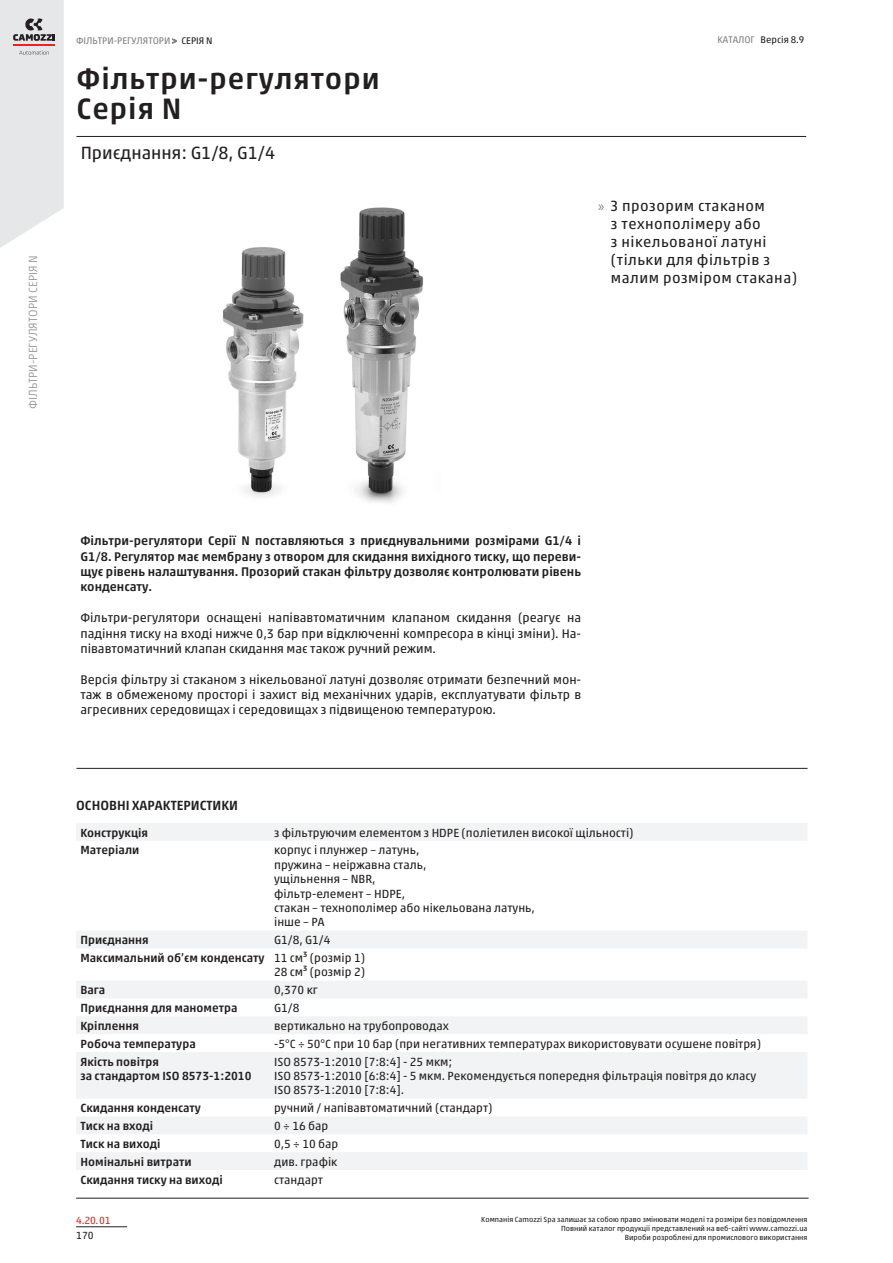
<style>
.page{position:relative;width:893px;height:1263px;background:#fff}
.page>*{position:absolute;margin:0;border:0;box-sizing:border-box;transform-origin:0 0}
.overtureTitle_value{font:500 30px/30px "Akko W1 G";letter-spacing:.03em;color:#231f20}
.overtureSubtitle_val{font:18px "Akko W1 G";color:#231f20}
.t1{font:15px/18px "Akko W1 G";letter-spacing:.03em;color:#231f20}
.sectionTitle_value{font:500 13.5px "Akko W1 G";color:#231f20}
.normal_value{font:12.75px/15.3px "Akko W1 G";color:#231f20;text-align:justify}
.normalBold_value{font:500 12.75px/15.3px "Akko W1 G";color:#231f20;text-align:justify}
.properties_value{font:12px/14.4px "Akko W1 G";color:#231f20}
.properties_name{font:500 12px "Akko W1 G";color:#231f20}
.t2{font:300 12px "Akko W1 G";color:#939598}
.t3{font:10.5px "Akko W1 G";color:#e72621}
.t4{font:10.5px "Akko W1 G";color:#231f20}
.t5{font:9.75px "Akko W1 G";color:#808285}
.t6{font:9.75px "Akko W1 G";color:#231f20}
.t7{font:7.5px/9px "Akko W1 G";color:#231f20;text-align:right}
.s1{color:#231f20}
.s2{color:#808285}
.s3{font-family:"Myriad Pro";color:#808285}
</style>
<div class="page">
<svg style="left:0;top:0;width:64px;height:248px;background:#e4e4e6"></svg>
<hr style="left:13px;top:44px;width:42px;height:2px;background:#e72621">
<hr style="left:76px;top:1226px;width:51px;height:1px;background:#231f20">
<hr style="left:76px;top:136px;width:730px;height:1px;background:#231f20">
<hr style="left:76px;top:768px;width:731px;height:1px;background:#231f20">
<hr style="left:76px;top:1198px;width:733px;height:1px;background:#231f20">
<svg style="left:76px;top:823px;width:731px;height:347px"></svg>
<img style="left:223px;top:207px;width:200px;height:296px">
<p class="t2" style="left:24px;top:409px;width:155px;rotate:-90deg">ФІЛЬТРИ-РЕГУЛЯТОРИ СЕРІЯ N</p>
<p class="t5" style="left:76px;top:33px;width:138px">ФІЛЬТРИ-РЕГУЛЯТОРИ&gt; <span class="s1">СЕРІЯ N</span></p>
<p class="t6" style="left:718px;top:33px;width:88px"><span class="s2">КАТАЛОГ</span> Версія 8.9</p>
<p class="overtureTitle_value" style="left:76px;top:62px;width:305px">Фільтри-регулятори<br>Серія N</p>
<p class="overtureSubtitle_val" style="left:81px;top:140px;width:196px">Приєднання: G1/8, G1/4</p>
<p class="t1" style="left:611px;top:196px;width:188px;text-indent:-13px"><span class="s3">»</span> З прозорим стаканом<br>з технополімеру або<br>з нікельованої латуні (тільки для фільтрів з малим розміром стакана)</p>
<p class="normalBold_value" style="left:80px;top:532px;width:502px">Фільтри-регулятори Серії N поставляються з приєднувальними розмірами G1/4 і G1/8. Регулятор має мембрану з отвором для скидання вихідного тиску, що переви&shy;щує рівень налаштування. Прозорий стакан фільтру дозволяє контролювати рівень конденсату.</p>
<p class="normal_value" style="left:80px;top:609px;width:502px">Фільтри-регулятори оснащені напівавтоматичним клапаном скидання (реагує на падіння тиску на вході нижче 0,3 бар при відключенні компресора в кінці зміни). На&shy;півавтоматичний клапан скидання має також ручний режим.</p>
<p class="normal_value" style="left:80px;top:671px;width:502px">Версія фільтру зі стаканом з нікельованої латуні дозволяє отримати безпечний мон&shy;таж в обмеженому просторі і захист від механічних ударів, експлуатувати фільтр в агресивних середовищах і середовищах з підвищеною температурою.</p>
<p class="sectionTitle_value" style="left:76px;top:795px;width:163px">ОСНОВНІ ХАРАКТЕРИСТИКИ</p>
<p class="properties_name" style="left:80px;top:823px;width:69px">Конструкція</p>
<p class="properties_value" style="left:274px;top:824px;width:361px">з фільтруючим елементом з HDPE (поліетилен високої щільності)</p>
<p class="properties_name" style="left:80px;top:841px;width:60px">Матеріали</p>
<p class="properties_value" style="left:274px;top:842px;width:262px">корпус і плунжер – латунь,<br>пружина – неіржавна сталь,<br>ущільнення – NBR,<br>фільтр-елемент – HDPE,<br>стакан – технополімер або нікельована латунь, інше – PA</p>
<p class="properties_name" style="left:80px;top:931px;width:70px">Приєднання</p>
<p class="properties_value" style="left:274px;top:932px;width:58px">G1/8, G1/4</p>
<p class="properties_name" style="left:80px;top:949px;width:186px">Максимальний об’єм конденсату</p>
<p class="properties_value" style="left:274px;top:950px;width:92px">11 см³ (розмір 1)<br>28 см³ (розмір 2)</p>
<p class="properties_name" style="left:80px;top:981px;width:27px">Вага</p>
<p class="properties_value" style="left:274px;top:982px;width:45px">0,370 кг</p>
<p class="properties_name" style="left:80px;top:999px;width:159px">Приєднання для манометра</p>
<p class="properties_value" style="left:274px;top:1000px;width:27px">G1/8</p>
<p class="properties_name" style="left:80px;top:1017px;width:60px">Кріплення</p>
<p class="properties_value" style="left:274px;top:1018px;width:176px">вертикально на трубопроводах</p>
<p class="properties_name" style="left:80px;top:1035px;width:117px">Робоча температура</p>
<p class="properties_value" style="left:274px;top:1035px;width:488px">-5°C ÷ 50°C при 10 бар (при негативних температурах використовувати осушене повітря)</p>
<p class="properties_name" style="left:80px;top:1052px;width:80px">Якість повітря</p>
<p class="properties_name" style="left:80px;top:1067px;width:173px">за стандартом ISO 8573-1:2010</p>
<p class="properties_value" style="left:274px;top:1053px;width:484px">ISO 8573-1:2010 [7:8:4] - 25 мкм;<br>ISO 8573-1:2010 [6:8:4] - 5 мкм. Рекомендується попередня фільтрація повітря до класу<br>ISO 8573-1:2010 [7:8:4].</p>
<p class="properties_name" style="left:80px;top:1099px;width:122px">Скидання конденсату</p>
<p class="properties_value" style="left:274px;top:1100px;width:220px">ручний / напівавтоматичний (стандарт)</p>
<p class="properties_name" style="left:80px;top:1117px;width:74px">Тиск на вході</p>
<p class="properties_value" style="left:274px;top:1118px;width:56px">0 ÷ 16 бар</p>
<p class="properties_name" style="left:80px;top:1135px;width:82px">Тиск на виході</p>
<p class="properties_value" style="left:274px;top:1136px;width:66px">0,5 ÷ 10 бар</p>
<p class="properties_name" style="left:80px;top:1153px;width:113px">Номінальні витрати</p>
<p class="properties_value" style="left:274px;top:1153px;width:65px">див. графік</p>
<p class="properties_name" style="left:80px;top:1170px;width:144px">Скидання тиску на виході</p>
<p class="properties_value" style="left:274px;top:1171px;width:50px">стандарт</p>
<p class="t3" style="left:76px;top:1212px;width:36px">4.20.01</p>
<p class="t7" style="left:481px;top:1214px;width:328px">Компанія Camozzi Spa залишає за собою право змінювати моделі та розміри без повідомлення<br>Повний каталог продукції представлений на веб-сайті www.camozzi.ua</p>
<p class="t4" style="left:76px;top:1228px;width:19px">170</p>
<p class="t7" style="left:625px;top:1232px;width:184px">Вироби розроблені для промислового використання</p>
</div>
